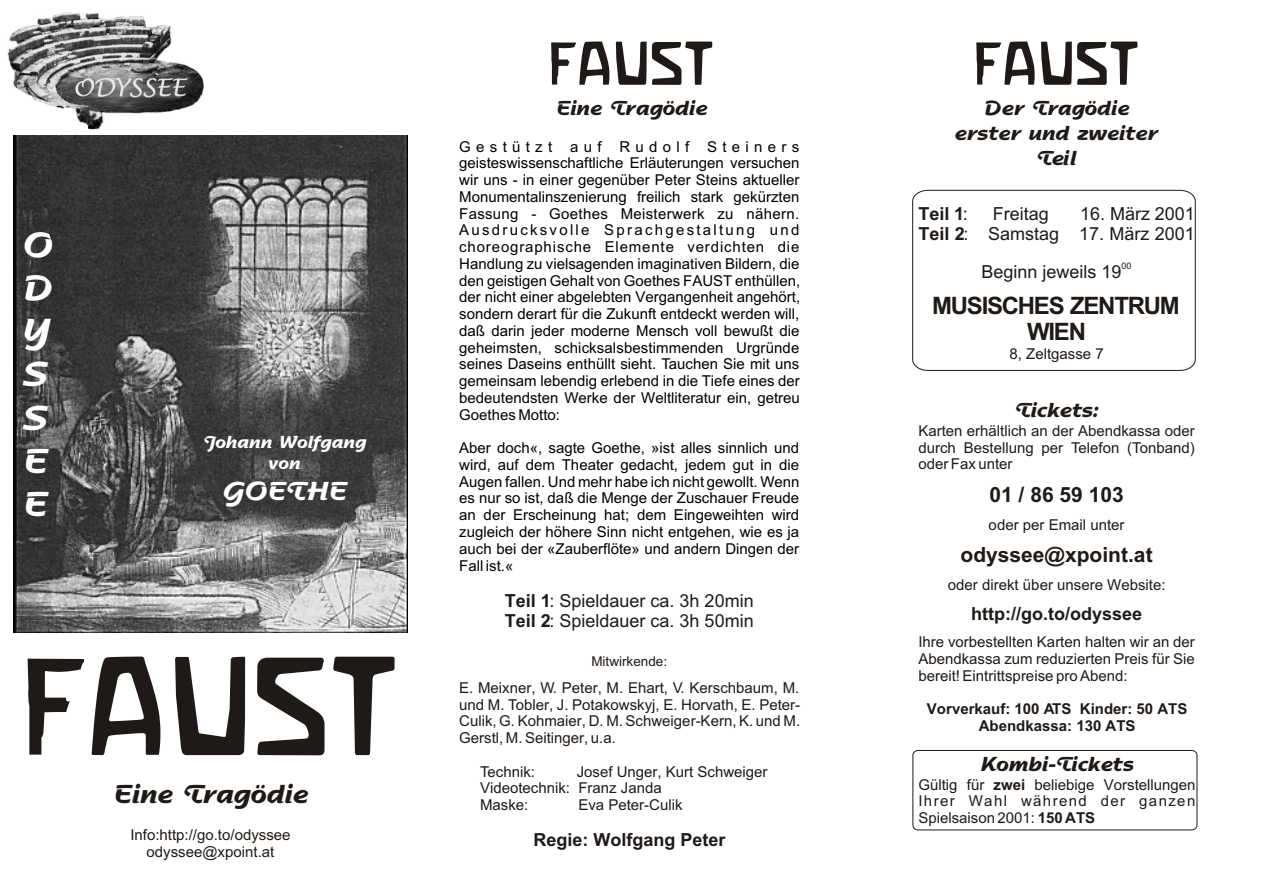
<style>
.page{position:relative;width:1263px;height:894px;background:#fff}
.page>*{position:absolute;margin:0;border:0;box-sizing:border-box;transform-origin:0 0}
.t1{font:123px "Anthroposophic Style";color:#1f1a17}
.t2{font:54px "Anthroposophic Style";color:#1f1a17}
.t3{font:700 36px/43.2px "Nadianne";color:#fff}
.t4{font:700 27px "Nadianne";color:#1f1a17}
.t5{font:700 27px "Nadianne";color:#fff}
.t6{font:700 24px/26.8px "Arial";letter-spacing:-.055em;color:#1f1a17;text-align:center}
.t7{font:700 21px/25.2px "Nadianne";color:#1f1a17;text-align:center}
.t8{font:700 21px "Arial";color:#1f1a17}
.t9{font:18px/20.1px "Arial";color:#1f1a17}
.t10{font:700 18px "Arial";color:#1f1a17}
.t11{font:700 18px/21.6px "Nadianne";color:#fff;text-align:center}
.t12{font:15px/16.8px "Arial";color:#000;text-align:justify}
.t13{font:15px/16.8px "Arial";color:#1f1a17;text-align:justify}
.t14{font:700 15px/16.8px "Arial";color:#1f1a17;text-align:center}
.t15{font:13.5px "Arial";color:#1f1a17}
.t16{font:9px "Arial";color:#1f1a17}
.s1{font-weight:700}
.s2{font-weight:400}
</style>
<div class="page">
<img style="left:14px;top:135px;width:393px;height:497px">
<img style="left:7px;top:12px;width:197px;height:118px">
<div style="left:913px;top:750px;width:284px;height:80px;border:1px solid #1f1a17;border-radius:5px"></div>
<svg style="left:912px;top:190px;width:284px;height:181px"></svg>
<h3 class="t3" style="left:22px;top:227px;width:32px">O<br>D<br>Y<br>S<br>S<br>E<br>E</h3>
<p class="t11" style="left:203px;top:433px;width:165px">Johann Wolfgang von</p>
<h3 class="t5" style="left:223px;top:481px;width:126px">GOETHE</h3>
<h1 class="t1" style="left:22px;top:655px;width:379px">FAUST</h1>
<h3 class="t4" style="left:113px;top:785px;width:197px">Eine Tragödie</h3>
<p class="t13" style="left:130px;top:828px;width:162px;text-align:center">Info:http://go.to/odyssee odyssee@xpoint.at</p>
<h2 class="t2" style="left:549px;top:41px;width:167px">FAUST</h2>
<h3 class="t7" style="left:556px;top:97px;width:153px">Eine Tragödie</h3>
<p class="t12" style="left:459px;top:139px;width:343px">Gestützt auf Rudolf Steiners geisteswissenschaftliche Erläuterungen versuchen wir uns - in einer gegenüber Peter Steins aktueller Monumentalinszenierung freilich stark gekürzten Fassung - Goethes Meisterwerk zu nähern.<br>Ausdrucksvolle Sprachgestaltung und choreographische Elemente verdichten die Handlung zu vielsagenden imaginativen Bildern, die den geistigen Gehalt von Goethes FAUST enthüllen, der nicht einer abgelebten Vergangenheit angehört, sondern derart für die Zukunft entdeckt werden will, daß darin jeder moderne Mensch voll bewußt die geheimsten, schicksalsbestimmenden Urgründe seines Daseins enthüllt sieht. Tauchen Sie mit uns gemeinsam lebendig erlebend in die Tiefe eines der bedeutendsten Werke der Weltliteratur ein, getreu Goethes Motto:</p>
<p class="t12" style="left:459px;top:441px;width:342px">Aber doch«, sagte Goethe, »ist alles sinnlich und wird, auf dem Theater gedacht, jedem gut in die Augen fallen. Und mehr habe ich nicht gewollt. Wenn es nur so ist, daß die Menge der Zuschauer Freude an der Erscheinung hat; dem Eingeweihten wird zugleich der höhere Sinn nicht entgehen, wie es ja auch bei der «Zauberflöte» und andern Dingen der Fall ist.«</p>
<p class="t9" style="left:505px;top:592px;width:250px"><span class="s1">Teil 1</span>: Spieldauer ca. 3h 20min<br><span class="s1">Teil 2</span>: Spieldauer ca. 3h 50min</p>
<p class="t15" style="left:591px;top:657px;width:77px">Mitwirkende:</p>
<p class="t13" style="left:459px;top:681px;width:343px">E. Meixner, W. Peter, M. Ehart, V. Kerschbaum, M. und M. Tobler, J. Potakowskyj, E. Horvath, E. Peter-Culik, G. Kohmaier, D. M. Schweiger-Kern, K. und M.<br>Gerstl, M. Seitinger, u.a.</p>
<p class="t13" style="left:480px;top:764px;width:57px">Technik:</p>
<p class="t13" style="left:480px;top:764px;width:289px;text-align:left;text-indent:97px">Josef Unger, Kurt Schweiger<br>Videotechnik: Franz Janda<br>Maske:</p>
<p class="t13" style="left:578px;top:798px;width:106px">Eva Peter-Culik</p>
<p class="t10" style="left:533px;top:833px;width:194px">Regie: Wolfgang Peter</p>
<h2 class="t2" style="left:974px;top:41px;width:167px">FAUST</h2>
<h3 class="t7" style="left:955px;top:97px;width:205px">Der Tragödie erster und zweiter<br>Teil</h3>
<p class="t9" style="left:918px;top:205px;width:278px;text-align:right">16. März 2001<br><span class="s1">Teil 2</span>: Samstag 17. März 2001</p>
<p class="t16" style="left:1122px;top:262px;width:12px">00</p>
<p class="t10" style="left:918px;top:207px;width:51px">Teil 1<span class="s2">:</span></p>
<p class="t9" style="left:993px;top:205px;width:58px">Freitag</p>
<p class="t9" style="left:982px;top:263px;width:142px">Beginn jeweils 19</p>
<h3 class="t6" style="left:932px;top:294px;width:249px">MUSISCHES ZENTRUM<br>WIEN</h3>
<p class="t13" style="left:1010px;top:347px;width:96px">8, Zeltgasse 7</p>
<h3 class="t7" style="left:1015px;top:400px;width:85px">Tickets:</h3>
<p class="t13" style="left:918px;top:424px;width:278px">Karten erhältlich an der Abendkassa oder durch Bestellung per Telefon (Tonband) oder Fax unter</p>
<h3 class="t8" style="left:989px;top:486px;width:136px">01 / 86 59 103</h3>
<p class="t13" style="left:989px;top:518px;width:137px">oder per Email unter</p>
<h3 class="t8" style="left:961px;top:547px;width:194px">odyssee@xpoint.at</h3>
<p class="t13" style="left:948px;top:578px;width:219px">oder direkt über unsere Website:</p>
<p class="t10" style="left:971px;top:607px;width:173px">http://go.to/odyssee</p>
<p class="t13" style="left:918px;top:635px;width:278px">Ihre vorbestellten Karten halten wir an der Abendkassa zum reduzierten Preis für Sie bereit! Eintrittspreise pro Abend:</p>
<p class="t14" style="left:927px;top:702px;width:262px">Vorverkauf: 100 ATS Kinder: 50 ATS<br>Abendkassa: 130 ATS</p>
<h3 class="t7" style="left:981px;top:753px;width:155px">Kombi-Tickets</h3>
<p class="t13" style="left:918px;top:777px;width:279px">Gültig für <span class="s1">zwei</span> beliebige Vorstellungen Ihrer Wahl während der ganzen Spielsaison 2001: <span class="s1">150 ATS</span></p>
</div>
